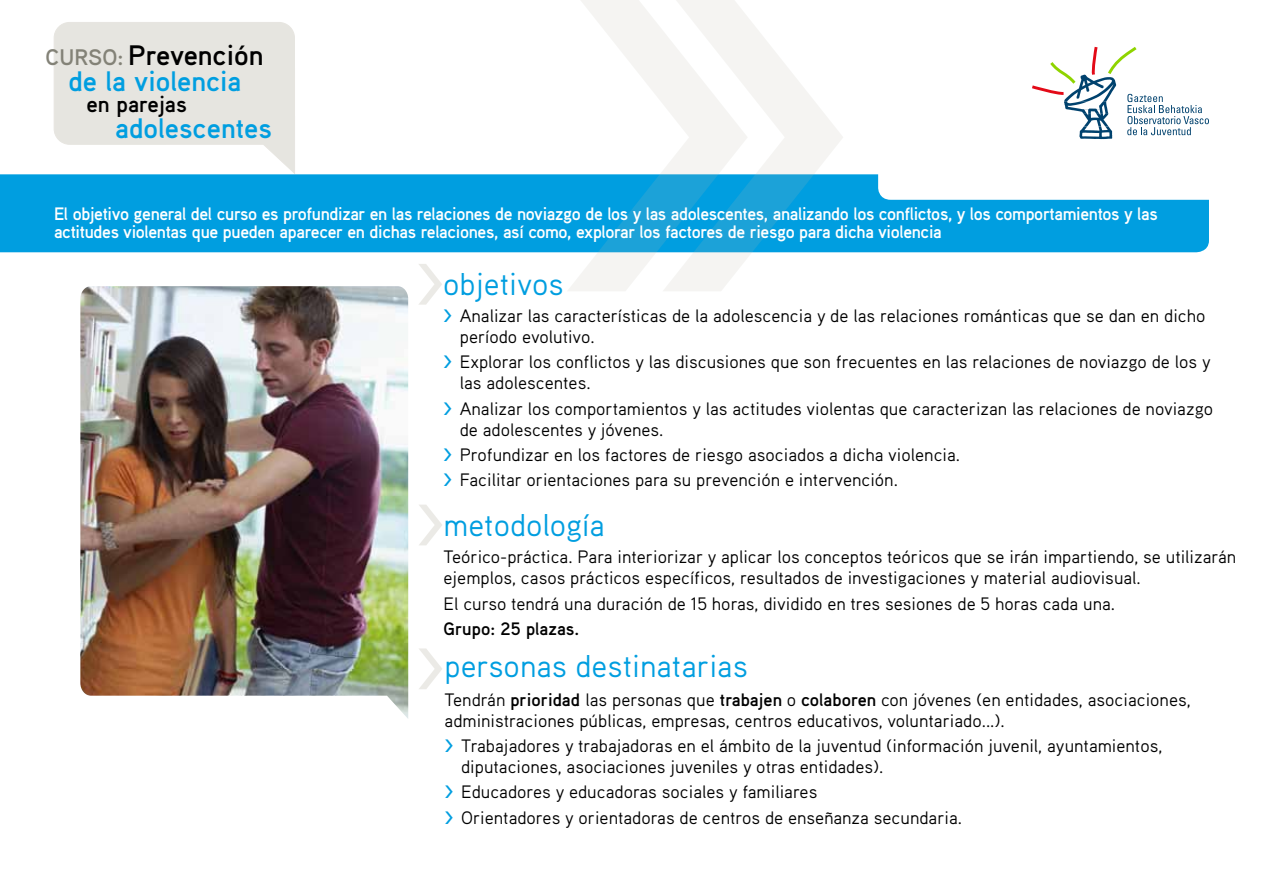
<style>
.page{position:relative;width:1263px;height:893px;background:#fff}
.page>*{position:absolute;margin:0;border:0;box-sizing:border-box;transform-origin:0 0}
.t1{font:700 58.5px "Aaux Pro";color:#bfbaad}
.t2{font:31.5px "Aaux Pro";color:#009ee0}
.t3{font:700 28.2px/25.8px "Aaux Pro";color:#009ee0;text-align:center}
.t4{font:700 22.65px "Aaux Pro";color:#000}
.t5{font:18px/21px "Aaux Pro";color:#000}
.t6{font:700 18px/18px "Aaux Pro";letter-spacing:-.02em;color:#fff}
.t7{font:700 18px "Aaux Pro";color:#000}
.s1{font-size:22.5px;color:#838277}
.s2{color:#000}
.s3{font-weight:700;color:#009ee0}
.s4{font-weight:700}
</style>
<div class="page">
<svg style="left:0;top:174px;width:1209px;height:78px;background:#1ea9e3"></svg>
<svg style="left:1032px;top:46px;width:177px;height:93px"></svg>
<svg style="left:748px;top:18px;width:95px;height:238px"></svg>
<svg style="left:567px;top:0;width:181px;height:291px"></svg>
<img style="left:80px;top:286px;width:328px;height:432px">
<svg style="left:53px;top:22px;width:242px;height:153px"></svg>
<h3 class="t3" style="left:46px;top:41px;width:219px"><span class="s1">CURSO:</span> <span class="s2">Prevención </span>de la violencia</h3>
<p class="t4" style="left:86px;top:90px;width:102px">en parejas</p>
<h3 class="t3" style="left:115px;top:114px;width:158px">adolescentes</h3>
<p class="t6" style="left:54px;top:204px;width:1105px">El objetivo general del curso es profundizar en las relaciones de noviazgo de los y las adolescentes, analizando los conflictos, y los comportamientos y las actitudes violentas que pueden aparecer en dichas relaciones, así como, explorar los factores de riesgo para dicha violencia</p>
<h1 class="t1" style="left:415px;top:247px;width:31px">&gt;</h1>
<h2 class="t2" style="left:443px;top:264px;width:122px">objetivos</h2>
<p class="t5" style="left:460px;top:305px;width:747px;text-indent:-17px"><span class="s3">&gt;</span> Analizar las características de la adolescencia y de las relaciones románticas que se dan en dicho período evolutivo.</p>
<p class="t5" style="left:460px;top:351px;width:752px;text-indent:-17px"><span class="s3">&gt;</span> Explorar los conflictos y las discusiones que son frecuentes en las relaciones de noviazgo de los y las adolescentes.</p>
<p class="t5" style="left:460px;top:397px;width:755px;text-indent:-17px"><span class="s3">&gt;</span> Analizar los comportamientos y las actitudes violentas que caracterizan las relaciones de noviazgo de adolescentes y jóvenes.</p>
<p class="t5" style="left:443px;top:441px;width:518px;line-height:25.2px"><span class="s3">&gt;</span> Profundizar en los factores de riesgo asociados a dicha violencia. <span class="s3">&gt;</span> Facilitar orientaciones para su prevención e intervención.</p>
<h1 class="t1" style="left:415px;top:488px;width:31px">&gt;</h1>
<h2 class="t2" style="left:443px;top:505px;width:163px">metodología</h2>
<p class="t5" style="left:443px;top:546px;width:794px">Teórico-práctica. Para interiorizar y aplicar los conceptos teóricos que se irán impartiendo, se utilizarán ejemplos, casos prácticos específicos, resultados de investigaciones y material audiovisual.</p>
<p class="t5" style="left:443px;top:592px;width:673px">El curso tendrá una duración de 15 horas, dividido en tres sesiones de 5 horas cada una.</p>
<p class="t7" style="left:443px;top:617px;width:137px">Grupo: 25 plazas.</p>
<h1 class="t1" style="left:415px;top:631px;width:31px">&gt;</h1>
<h2 class="t2" style="left:445px;top:646px;width:305px">personas destinatarias</h2>
<p class="t5" style="left:445px;top:689px;width:748px">Tendrán <span class="s4">prioridad</span> las personas que <span class="s4">trabajen</span> o <span class="s4">colaboren</span> con jóvenes (en entidades, asociaciones, administraciones públicas, empresas, centros educativos, voluntariado...).</p>
<p class="t5" style="left:461px;top:735px;width:703px;text-indent:-17px"><span class="s3">&gt;</span> Trabajadores y trabajadoras en el ámbito de la juventud (información juvenil, ayuntamientos, diputaciones, asociaciones juveniles y otras entidades).</p>
<p class="t5" style="left:445px;top:779px;width:519px;line-height:25.2px"><span class="s3">&gt;</span> Educadores y educadoras sociales y familiares<br><span class="s3">&gt;</span> Orientadores y orientadoras de centros de enseñanza secundaria.</p>
</div>
